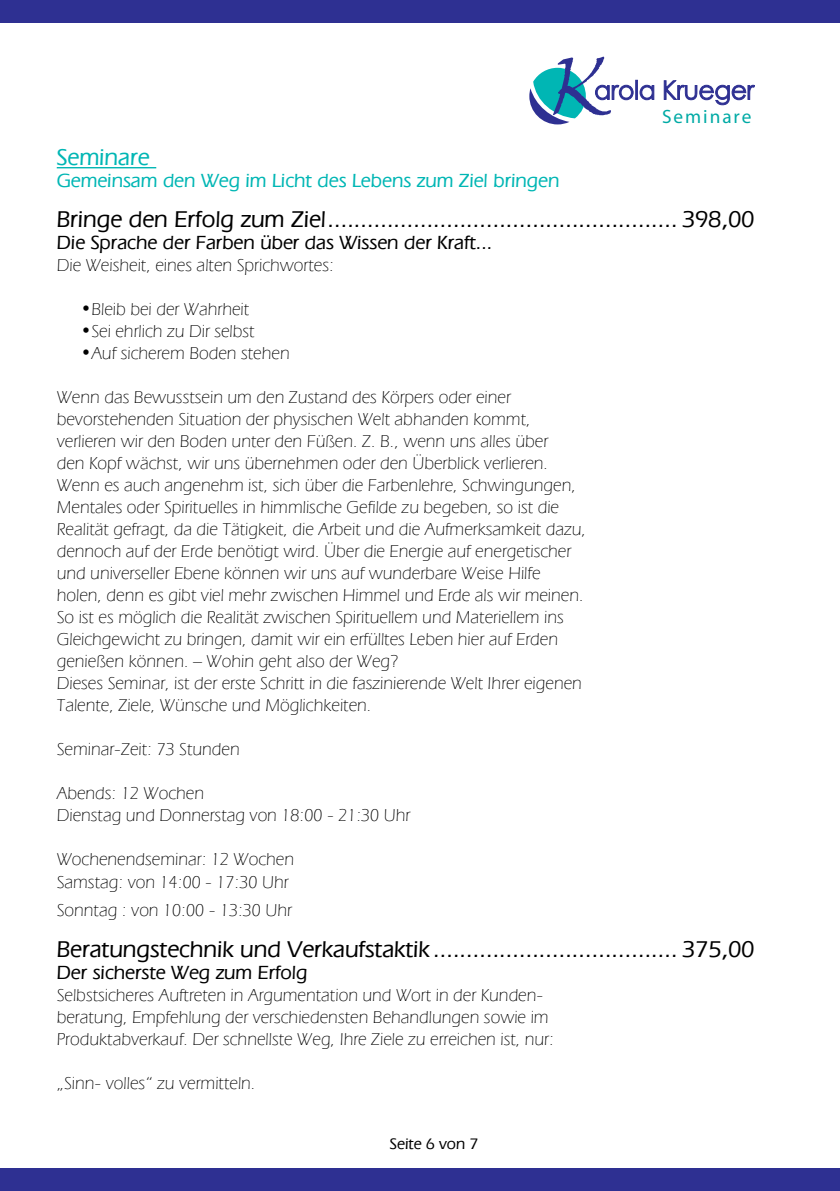
<style>
.page{position:relative;width:840px;height:1191px;background:#fff}
.page>*{position:absolute;margin:0;border:0;box-sizing:border-box;transform-origin:0 0}
.t1{font:500 24px "Eras IT Cby BT";color:#000}
.t2{font:500 24px "Eras IT Cby BT";color:#00b6b4}
.t3{font:500 20px "Eras IT Cby BT";color:#000}
.t4{font:500 20px "Eras IT Cby BT";color:#00b6b4}
.t5{font:19.2px "Myriad Pro";letter-spacing:.1em;color:#00aaa5}
.t6{font:300 18px/22px "Eras IT Cby BT";color:#000}
.t7{font:500 16px "Eras IT Cby BT";color:#000}
</style>
<div class="page">
<div style="left:0;top:0;width:839px;height:23px;background:#2e3092"></div>
<div style="left:0;top:1168px;width:839px;height:23px;background:#2e3092"></div>
<svg style="left:529px;top:57px;width:225px;height:67px"></svg>
<hr style="left:57px;top:167px;width:99px;height:1px;background:#00b6b4">
<p class="t5" style="left:661px;top:105px;width:91px">Seminare</p>
<h1 class="t2" style="left:57px;top:143px;width:94px">Seminare</h1>
<p class="t4" style="left:57px;top:168px;width:504px">Gemeinsam den Weg im Licht des Lebens zum Ziel bringen</p>
<h1 class="t1" style="left:57px;top:205px;width:699px">Bringe den Erfolg zum Ziel..................................................... 398,00</h1>
<p class="t3" style="left:57px;top:231px;width:437px">Die Sprache der Farben über das Wissen der Kraft...</p>
<p class="t6" style="left:57px;top:254px;width:278px">Die Weisheit, eines alten Sprichwortes:</p>
<p class="t6" style="left:81px;top:298px;width:170px">•Bleib bei der Wahrheit</p>
<p class="t6" style="left:81px;top:320px;width:175px">•Sei ehrlich zu Dir selbst</p>
<p class="t6" style="left:81px;top:342px;width:210px">•Auf sicherem Boden stehen</p>
<p class="t6" style="left:57px;top:386px;width:530px">Wenn das Bewusstsein um den Zustand des Körpers oder einer bevorstehenden Situation der physischen Welt abhanden kommt, verlieren wir den Boden unter den Füßen. Z. B., wenn uns alles über<br>den Kopf wächst, wir uns übernehmen oder den Überblick verlieren.<br>Wenn es auch angenehm ist, sich über die Farbenlehre, Schwingungen, Mentales oder Spirituelles in himmlische Gefilde zu begeben, so ist die Realität gefragt, da die Tätigkeit, die Arbeit und die Aufmerksamkeit dazu, dennoch auf der Erde benötigt wird. Über die Energie auf energetischer und universeller Ebene können wir uns auf wunderbare Weise Hilfe holen, denn es gibt viel mehr zwischen Himmel und Erde als wir meinen.<br>So ist es möglich die Realität zwischen Spirituellem und Materiellem ins Gleichgewicht zu bringen, damit wir ein erfülltes Leben hier auf Erden genießen können. – Wohin geht also der Weg?<br>Dieses Seminar, ist der erste Schritt in die faszinierende Welt Ihrer eigenen Talente, Ziele, Wünsche und Möglichkeiten.</p>
<p class="t6" style="left:57px;top:738px;width:184px">Seminar-Zeit: 73 Stunden</p>
<p class="t6" style="left:57px;top:782px;width:355px">Abends: 12 Wochen<br>Dienstag und Donnerstag von 18:00 - 21:30 Uhr</p>
<p class="t6" style="left:57px;top:848px;width:239px">Wochenendseminar: 12 Wochen<br>Samstag: von 14:00 - 17:30 Uhr</p>
<p class="t6" style="left:57px;top:899px;width:236px">Sonntag : von 10:00 - 13:30 Uhr</p>
<h1 class="t1" style="left:57px;top:934px;width:699px">Beratungstechnik und Verkaufstaktik ..................................... 375,00</h1>
<p class="t3" style="left:57px;top:960px;width:252px">Der sicherste Weg zum Erfolg</p>
<p class="t6" style="left:57px;top:983px;width:498px">Selbstsicheres Auftreten in Argumentation und Wort in der Kunden&shy;beratung, Empfehlung der verschiedensten Behandlungen sowie im<br>Produktabverkauf. Der schnellste Weg, Ihre Ziele zu erreichen ist, nur:</p>
<p class="t6" style="left:57px;top:1071px;width:200px">„Sinn- volles“ zu vermitteln.</p>
<p class="t7" style="left:390px;top:1134px;width:90px">Seite 6 von 7</p>
</div>
